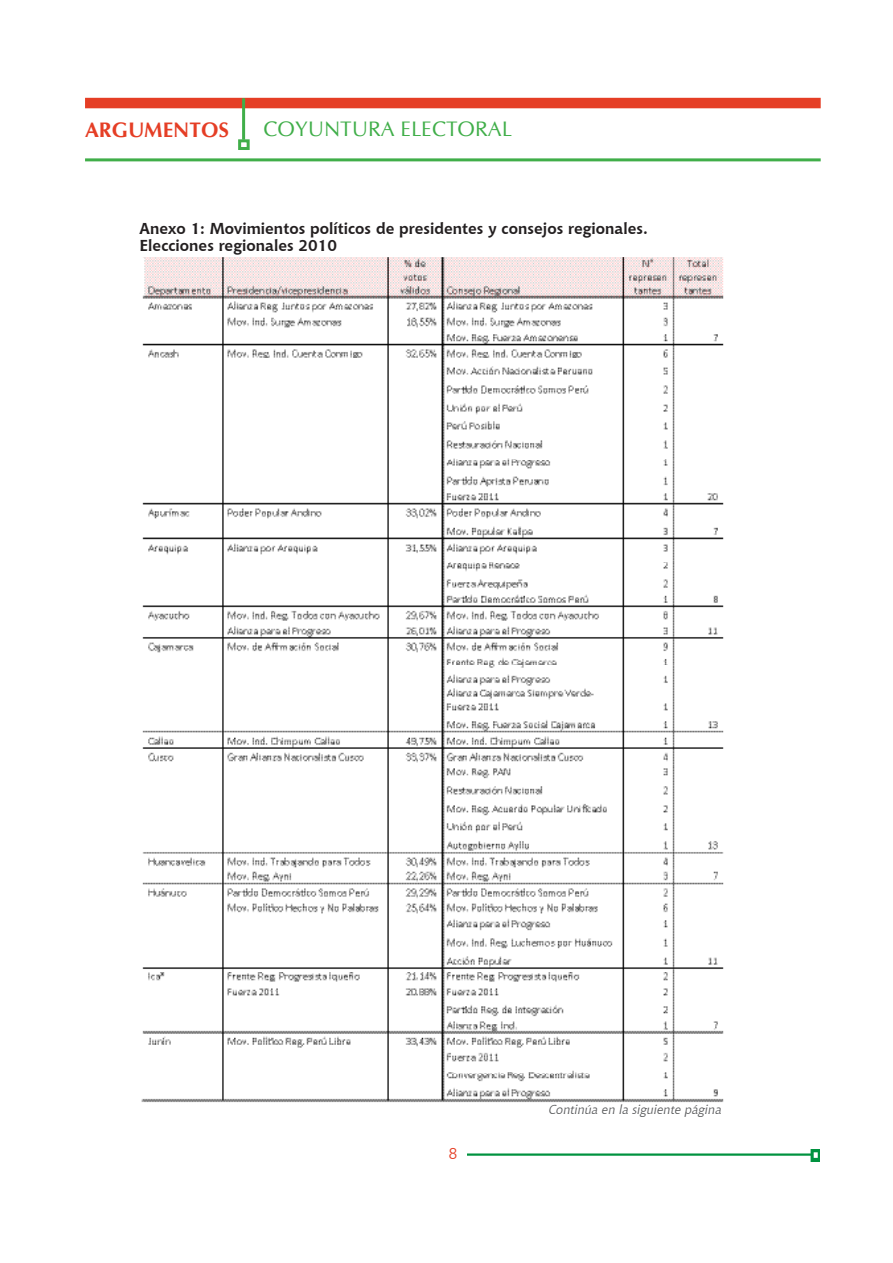
<style>
.page{position:relative;width:893px;height:1263px;background:#fff}
.page>*{position:absolute;margin:0;border:0;box-sizing:border-box;transform-origin:0 0}
.Texto_art{font:21px "CG Omega";color:#40ae49}
.t1{font:700 21px "CG Omega";color:#e53e25}
.Texto_art-2{font:700 15.75px "Chianti BT";color:#231f20}
.t2{font:15.75px "Chianti BT";color:#e53e25}
.Texto_art-3{font:italic 12.75px "Chianti BT";color:#57585a}
</style>
<div class="page">
<img style="left:467px;top:1150px;width:353px;height:12px">
<div style="left:85px;top:98px;width:736px;height:10px;background:#e53e25"></div>
<hr style="left:242px;top:98px;width:3px;height:42px;background:#40ae49">
<div style="left:238px;top:139px;width:12px;height:11px;border:3px solid #40ae49"></div>
<hr style="left:85px;top:158px;width:736px;height:3px;background:#40ae49">
<img style="left:141px;top:257px;width:583px;height:845px">
<h1 class="t1" style="left:85px;top:117px;width:146px">ARGUMENTOS</h1>
<p class="Texto_art" style="left:264px;top:117px;width:250px">COYUNTURA ELECTORAL</p>
<p class="Texto_art-2" style="left:139px;top:217px;width:510px">Anexo 1: Movimientos políticos de presidentes y consejos regionales.</p>
<p class="Texto_art-2" style="left:139px;top:234px;width:199px">Elecciones regionales 2010</p>
<p class="t2" style="left:448px;top:1142px;width:11px">8</p>
<p class="Texto_art-3" style="left:548px;top:1101px;width:177px">Continúa en la siguiente página</p>
</div>
